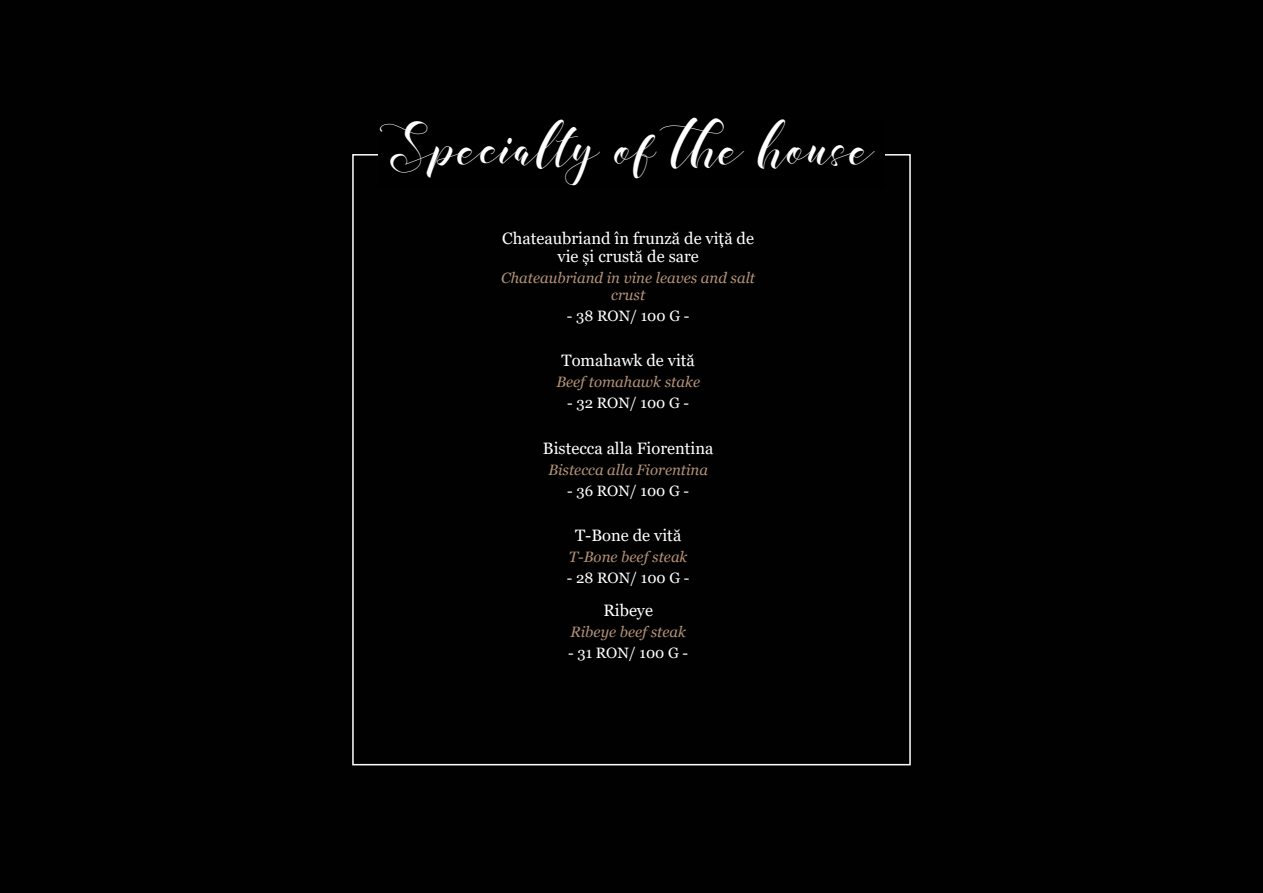
<style>
.page{position:relative;width:1263px;height:893px;background:#010101}
.page>*{position:absolute;margin:0;border:0;box-sizing:border-box;transform-origin:0 0}
.t1{font:39px "illusias";color:#fff}
.t2{font:16.5px/18px "Georgia";color:#fff;text-align:center}
.t3{font:italic 15px/16.5px "Georgia";color:#b39276;text-align:center}
.t4{font:15px "Georgia";color:#fff}
</style>
<div class="page">
<p class="t1" style="left:378px;top:128px;width:497px">Specialty of the house</p>
<p class="t2" style="left:502px;top:230px;width:253px">Chateaubriand în frunză de viță de vie și crustă de sare</p>
<p class="t3" style="left:501px;top:270px;width:255px">Chateaubriand in vine leaves and salt crust</p>
<p class="t4" style="left:567px;top:307px;width:124px">- 38 RON/ 100 G -</p>
<p class="t2" style="left:561px;top:352px;width:135px">Tomahawk de vită</p>
<p class="t3" style="left:556px;top:374px;width:145px">Beef tomahawk stake</p>
<p class="t4" style="left:567px;top:394px;width:123px">- 32 RON/ 100 G -</p>
<p class="t2" style="left:543px;top:440px;width:172px">Bistecca alla Fiorentina</p>
<p class="t3" style="left:548px;top:462px;width:161px">Bistecca alla Fiorentina</p>
<p class="t4" style="left:567px;top:482px;width:124px">- 36 RON/ 100 G -</p>
<p class="t2" style="left:575px;top:527px;width:108px">T-Bone de vită</p>
<p class="t3" style="left:569px;top:549px;width:120px">T-Bone beef steak</p>
<p class="t4" style="left:567px;top:569px;width:124px">- 28 RON/ 100 G -</p>
<p class="t2" style="left:603px;top:601px;width:51px">Ribeye</p>
<p class="t3" style="left:570px;top:624px;width:117px">Ribeye beef steak</p>
<p class="t4" style="left:568px;top:644px;width:122px">- 31 RON/ 100 G -</p>
</div>
